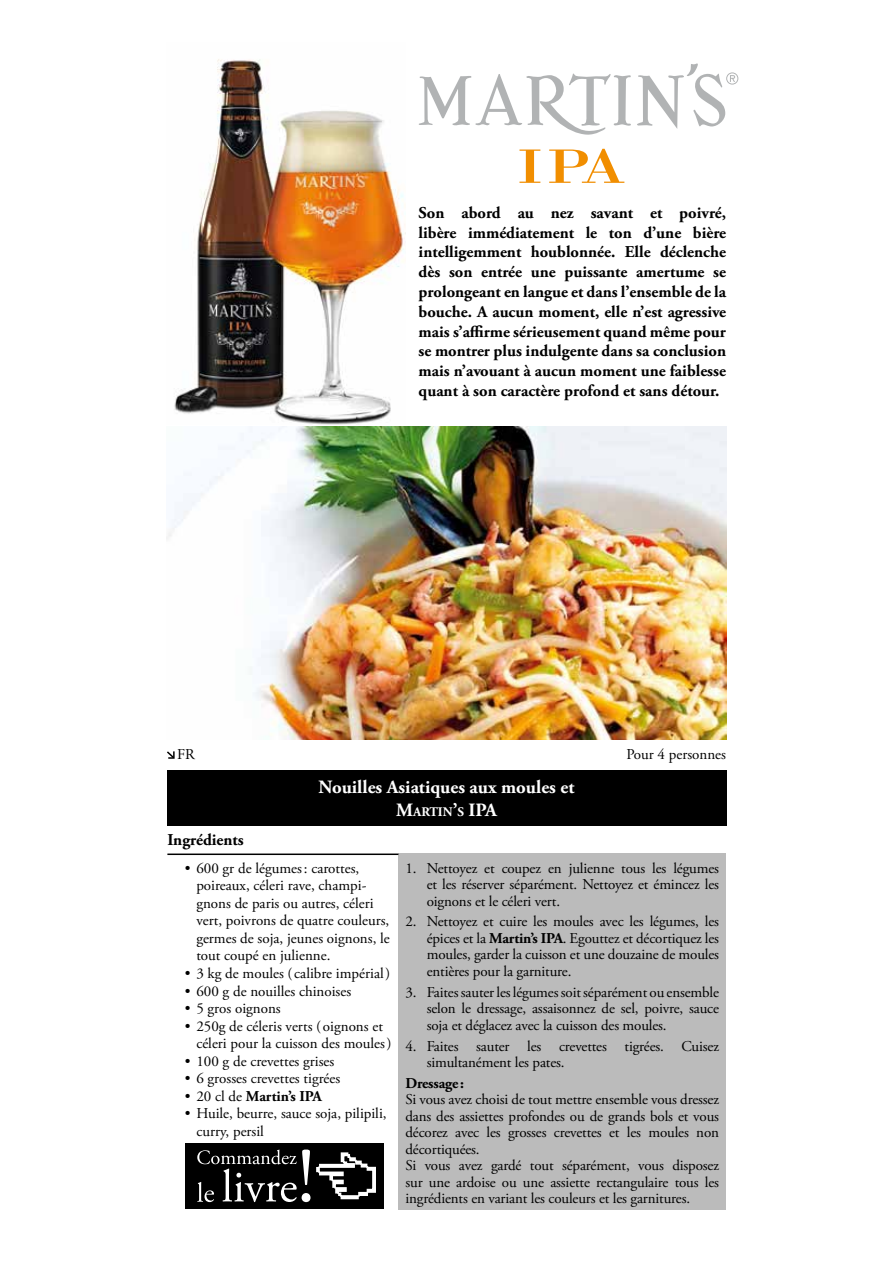
<style>
.page{position:relative;width:893px;height:1263px;background:#fff}
.page>*{position:absolute;margin:0;border:0;box-sizing:border-box;transform-origin:0 0}
.t1{font:700 18.75px "Adobe Garamond Pro";color:#fff}
.t2{font:700 16.5px/19.8px "Adobe Garamond Pro";color:#000;text-align:justify}
.t3{font:15px/16.5px "Adobe Garamond Pro";letter-spacing:-.01em;color:#000}
.t4{font:700 15px "Adobe Garamond Pro";letter-spacing:-.01em;color:#000}
.t5{font:700 13.2px "Adobe Garamond Pro";color:#fff}
.s1{font-size:18.75px}
.s2{font-weight:400}
.s3{font-weight:700}
</style>
<div class="page">
<div style="left:398px;top:853px;width:328px;height:357px;background:#bbb"></div>
<div style="left:167px;top:770px;width:559px;height:55px;background:#000"></div>
<svg style="left:167px;top:751px;width:8px;height:8px"></svg>
<hr style="left:167px;top:853px;width:231px;height:2px;background:#000">
<div style="left:185px;top:1143px;width:199px;height:66px;background:#000"></div>
<svg style="left:316px;top:1152px;width:60px;height:47px"></svg>
<svg style="left:197px;top:1149px;width:113px;height:53px"></svg>
<img style="left:167px;top:426px;width:559px;height:314px">
<svg style="left:519px;top:150px;width:21px;height:33px"></svg>
<svg style="left:549px;top:149px;width:75px;height:34px"></svg>
<svg style="left:418px;top:63px;width:320px;height:72px"></svg>
<img style="left:174px;top:59px;width:231px;height:365px">
<p class="t2" style="left:419px;top:203px;width:309px">Son abord au nez savant et poivré, libère immédiatement le ton d’une bière intelligemment houblonnée. Elle déclenche dès son entrée une puissante amertume se prolongeant en langue et dans l’ensemble de la bouche. A aucun moment, elle n’est agressive mais s’affirme sérieusement quand même pour se montrer plus indulgente dans sa conclusion mais n’avouant à aucun moment une faiblesse quant à son caractère profond et sans détour.</p>
<p class="t3" style="left:177px;top:747px;width:19px">FR</p>
<p class="t3" style="left:626px;top:747px;width:101px">Pour 4 personnes</p>
<p class="t1" style="left:319px;top:776px;width:257px">Nouilles Asiatiques aux moules et</p>
<p class="t5" style="left:396px;top:804px;width:102px"><span class="s1">M</span>ARTIN<span class="s1">’</span>S <span class="s1">IPA</span></p>
<p class="t2" style="left:167px;top:830px;width:78px">Ingrédients</p>
<p class="t3" style="left:196px;top:860px;width:195px;line-height:17.5px;text-indent:-11px">• 600 gr de légumes: carottes, poireaux, céleri rave, champi&shy;gnons de paris ou autres, céleri vert, poivrons de quatre couleurs, germes de soja, jeunes oignons, le tout coupé en julienne.</p>
<p class="t3" style="left:185px;top:965px;width:207px">• 3 kg de moules ( calibre impérial)</p>
<p class="t3" style="left:185px;top:983px;width:168px">• 600 g de nouilles chinoises</p>
<p class="t3" style="left:185px;top:1001px;width:97px">• 5 gros oignons</p>
<p class="t3" style="left:196px;top:1018px;width:197px;line-height:17.5px;text-indent:-11px">• 250g de céleris verts ( oignons et céleri pour la cuisson des moules)</p>
<p class="t3" style="left:185px;top:1053px;width:151px">• 100 g de crevettes grises</p>
<p class="t3" style="left:185px;top:1071px;width:157px">• 6 grosses crevettes tigrées</p>
<p class="t4" style="left:185px;top:1087px;width:139px"><span class="s2">• 20 cl de</span> Martin’s IPA</p>
<p class="t3" style="left:196px;top:1105px;width:192px;line-height:17.5px;text-indent:-11px">• Huile, beurre, sauce soja, pilipili, curry, persil</p>
<p class="t3" style="left:427px;top:860px;width:294px;text-align:justify;text-indent:-21px">1. Nettoyez et coupez en julienne tous les légumes et les réserver séparément. Nettoyez et émincez les oignons et le céleri vert.</p>
<p class="t3" style="left:427px;top:914px;width:294px;text-align:justify;text-indent:-21px">2. Nettoyez et cuire les moules avec les légumes, les épices et la <span class="s3">Martin’s IPA</span>. Egouttez et décortiquez les moules, garder la cuisson et une douzaine de moules entières pour la garniture.</p>
<p class="t3" style="left:427px;top:984px;width:294px;text-align:justify;text-indent:-21px">3. Faites sauter les légumes soit séparément ou ensemble selon le dressage, assaisonnez de sel, poivre, sauce soja et déglacez avec la cuisson des moules.</p>
<p class="t3" style="left:427px;top:1038px;width:294px;text-indent:-21px">4. Faites sauter les crevettes tigrées. Cuisez simultanément les pates.</p>
<p class="t4" style="left:405px;top:1074px;width:60px">Dressage :</p>
<p class="t3" style="left:405px;top:1092px;width:315px">Si vous avez choisi de tout mettre ensemble vous dressez dans des assiettes profondes ou de grands bols et vous décorez avec les grosses crevettes et les moules non décortiquées.<br>Si vous avez gardé tout séparément, vous disposez sur une ardoise ou une assiette rectangulaire tous les ingrédients en variant les couleurs et les garnitures.</p>
</div>
